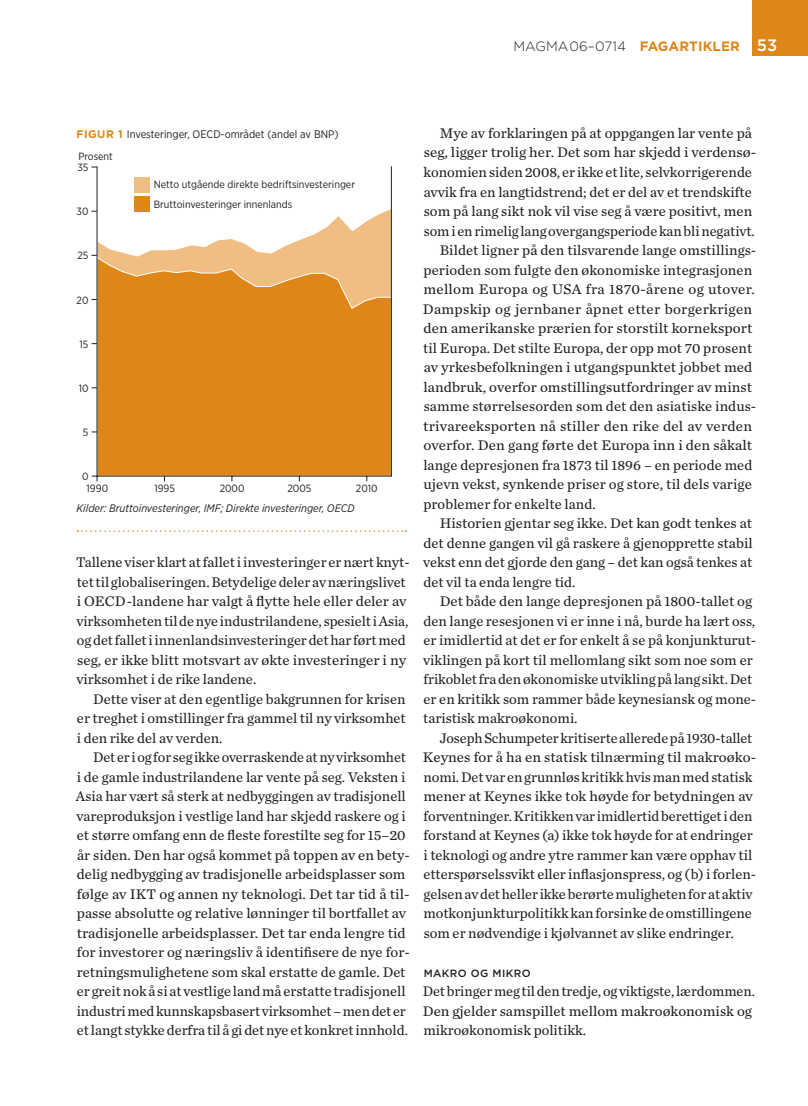
<style>
.page{position:relative;width:808px;height:1106px;background:#fff}
.page>*{position:absolute;margin:0;border:0;box-sizing:border-box;transform-origin:0 0}
.t1{font:14.55px/19.5px "Chronicle Text G2";color:#231f20}
.t2{font:14.55px "Chronicle Text G2";letter-spacing:.02em;color:#231f20}
.t3{font:300 13.5px "Gotham";letter-spacing:.005em;color:#231f20}
.t4{font:italic 10.95px "Gotham Narrow";color:#231f20}
.t5{font:10.95px "Gotham Narrow";color:#231f20}
.t6{font:10.5px/11.6px "Gotham Narrow";color:#231f20}
.t7{font:500 10.5px "Gotham";letter-spacing:.04em;color:#231f20}
.s1{font-weight:700;color:#df8619}
.s2{font-weight:500;font-size:16.5px;color:#fff}
.s3{font-family:"Gotham";font-weight:700;color:#df8619}
</style>
<div class="page">
<div style="left:753px;top:0;width:55px;height:55px;background:#df8619"></div>
<svg style="left:77px;top:530px;width:329px;height:2px"></svg>
<svg style="left:96px;top:166px;width:296px;height:316px"></svg>
<div style="left:135px;top:197px;width:15px;height:15px;background:#df8619"></div>
<div style="left:135px;top:177px;width:15px;height:16px;background:#f0bd83"></div>
<p class="t3" style="left:513px;top:38px;width:265px">MAGMA 06–0714 <span class="s1">FAGARTIKLER</span> <span class="s2">53</span></p>
<p class="t5" style="left:77px;top:127px;width:264px"><span class="s3">FIGUR 1</span> Investeringer, OECD-området (andel av BNP)</p>
<p class="t6" style="left:78px;top:161px;width:12px">35</p>
<p class="t6" style="left:77px;top:206px;width:13px">30</p>
<p class="t6" style="left:77px;top:250px;width:13px">25</p>
<p class="t6" style="left:77px;top:294px;width:13px">20</p>
<p class="t6" style="left:80px;top:338px;width:10px">15</p>
<p class="t6" style="left:79px;top:382px;width:11px">10</p>
<p class="t6" style="left:83px;top:426px;width:7px">5</p>
<p class="t6" style="left:87px;top:470px;width:23px;text-indent:-5px">0<br>1990</p>
<p class="t6" style="left:154px;top:482px;width:22px">1995</p>
<p class="t6" style="left:220px;top:482px;width:26px">2000</p>
<p class="t6" style="left:287px;top:482px;width:25px">2005</p>
<p class="t6" style="left:356px;top:482px;width:23px">2010</p>
<p class="t6" style="left:78px;top:150px;width:36px">Prosent</p>
<p class="t6" style="left:154px;top:175px;width:203px;line-height:19.2px">Netto utgående direkte bedriftsinvesteringer<br>Bruttoinvesteringer innenlands</p>
<p class="t4" style="left:77px;top:501px;width:280px">Kilder: Bruttoinvesteringer, IMF; Direkte investeringer, OECD</p>
<p class="t1" style="left:76px;top:552px;width:335px">Tallene viser klart at fallet i investeringer er nært knyt&shy;tet til globaliseringen. Betydelige deler av næringslivet i OECD-landene har valgt å flytte hele eller deler av virksomheten til de nye industrilandene, spesielt i Asia, og det fallet i innenlandsinvesteringer det har ført med seg, er ikke blitt motsvart av økte investeringer i ny virksomhet i de rike landene.</p>
<p class="t1" style="left:77px;top:688px;width:330px;text-align:justify;text-indent:16px">Dette viser at den egentlige bakgrunnen for krisen er treghet i omstillinger fra gammel til ny virksomhet i den rike del av verden.</p>
<p class="t1" style="left:76px;top:747px;width:335px;text-indent:17px">Det er i og for seg ikke overraskende at ny virksomhet i de gamle industrilandene lar vente på seg. Veksten i Asia har vært så sterk at nedbyggingen av tradisjonell vareproduksjon i vestlige land har skjedd raskere og i et større omfang enn de fleste forestilte seg for 15–20 år siden. Den har også kommet på toppen av en bety&shy;delig nedbygging av tradisjonelle arbeidsplasser som følge av IKT og annen ny teknologi. Det tar tid å til&shy;passe absolutte og relative lønninger til bortfallet av tradisjonelle arbeidsplasser. Det tar enda lengre tid for investorer og næringsliv å identifisere de nye for&shy;retningsmulighetene som skal erstatte de gamle. Det er greit nok å si at vestlige land må erstatte tradisjonell industri med kunnskapsbasert virksomhet – men det er et langt stykke derfra til å gi det nye et konkret innhold.</p>
<p class="t1" style="left:440px;top:123px;width:314px">Mye av forklaringen på at oppgangen lar vente på</p>
<p class="t1" style="left:424px;top:142px;width:334px">seg, ligger trolig her. Det som har skjedd i verdensø-</p>
<p class="t1" style="left:423px;top:162px;width:330px">konomien siden 2008, er ikke et lite, selvkorrigerende</p>
<p class="t1" style="left:424px;top:181px;width:330px">avvik fra en langtidstrend; det er del av et trendskifte</p>
<p class="t1" style="left:424px;top:201px;width:330px">som på lang sikt nok vil vise seg å være positivt, men</p>
<p class="t1" style="left:424px;top:220px;width:333px">som i en rimelig lang overgangsperiode kan bli negativt.</p>
<p class="t1" style="left:440px;top:240px;width:318px">Bildet ligner på den tilsvarende lange omstillings-</p>
<p class="t1" style="left:423px;top:259px;width:330px">perioden som fulgte den økonomiske integrasjonen</p>
<p class="t2" style="left:423px;top:278px;width:333px">mellom Europa og USA fra 1870-årene og utover.</p>
<p class="t2" style="left:423px;top:298px;width:331px">Dampskip og jernbaner åpnet etter borgerkrigen</p>
<p class="t1" style="left:423px;top:318px;width:330px">den amerikanske prærien for storstilt korneksport</p>
<p class="t1" style="left:423px;top:337px;width:331px">til Europa. Det stilte Europa, der opp mot 70 prosent</p>
<p class="t1" style="left:424px;top:357px;width:330px">av yrkesbefolkningen i utgangspunktet jobbet med</p>
<p class="t1" style="left:423px;top:376px;width:330px">landbruk, overfor omstillingsutfordringer av minst</p>
<p class="t1" style="left:424px;top:396px;width:334px">samme størrelsesorden som det den asiatiske indus-</p>
<p class="t1" style="left:423px;top:415px;width:330px">trivareeksporten nå stiller den rike del av verden</p>
<p class="t1" style="left:423px;top:435px;width:330px">overfor. Den gang førte det Europa inn i den såkalt</p>
<p class="t1" style="left:423px;top:454px;width:330px">lange depresjonen fra 1873 til 1896 – en periode med</p>
<p class="t1" style="left:423px;top:474px;width:330px">ujevn vekst, synkende priser og store, til dels varige</p>
<p class="t1" style="left:423px;top:493px;width:174px">problemer for enkelte land.</p>
<p class="t1" style="left:440px;top:513px;width:314px">Historien gjentar seg ikke. Det kan godt tenkes at</p>
<p class="t1" style="left:423px;top:532px;width:330px">det denne gangen vil gå raskere å gjenopprette stabil</p>
<p class="t1" style="left:423px;top:552px;width:331px">vekst enn det gjorde den gang – det kan også tenkes at</p>
<p class="t1" style="left:423px;top:571px;width:153px">det vil ta enda lengre tid.</p>
<p class="t1" style="left:440px;top:591px;width:314px">Det både den lange depresjonen på 1800-tallet og</p>
<p class="t1" style="left:423px;top:610px;width:333px">den lange resesjonen vi er inne i nå, burde ha lært oss,</p>
<p class="t1" style="left:423px;top:630px;width:334px">er imidlertid at det er for enkelt å se på konjunkturut-</p>
<p class="t1" style="left:423px;top:649px;width:331px">viklingen på kort til mellomlang sikt som noe som er</p>
<p class="t1" style="left:423px;top:669px;width:330px">frikoblet fra den økonomiske utvikling på lang sikt. Det</p>
<p class="t1" style="left:423px;top:688px;width:334px">er en kritikk som rammer både keynesiansk og mone-</p>
<p class="t1" style="left:423px;top:708px;width:156px">taristisk makroøkonomi.</p>
<p class="t1" style="left:439px;top:727px;width:315px">Joseph Schumpeter kritiserte allerede på 1930-tallet</p>
<p class="t1" style="left:423px;top:747px;width:335px">Keynes for å ha en statisk tilnærming til makroøko-</p>
<p class="t1" style="left:423px;top:766px;width:330px">nomi. Det var en grunnløs kritikk hvis man med statisk</p>
<p class="t1" style="left:423px;top:786px;width:331px">mener at Keynes ikke tok høyde for betydningen av</p>
<p class="t1" style="left:423px;top:805px;width:330px">forventninger. Kritikken var imidlertid berettiget i den</p>
<p class="t1" style="left:423px;top:825px;width:331px">forstand at Keynes (a) ikke tok høyde for at endringer</p>
<p class="t1" style="left:423px;top:844px;width:330px">i teknologi og andre ytre rammer kan være opphav til</p>
<p class="t1" style="left:423px;top:864px;width:334px">etterspørselssvikt eller inflasjonspress, og (b) i forlen-</p>
<p class="t1" style="left:424px;top:883px;width:330px">gelsen av det heller ikke berørte muligheten for at aktiv</p>
<p class="t1" style="left:423px;top:903px;width:330px">motkonjunkturpolitikk kan forsinke de omstillingene</p>
<p class="t1" style="left:424px;top:922px;width:312px">som er nødvendige i kjølvannet av slike endringer.</p>
<p class="t7" style="left:424px;top:966px;width:109px">MAKRO OG MIKRO</p>
<p class="t1" style="left:423px;top:981px;width:334px">Det bringer meg til den tredje, og viktigste, lærdommen.<br>Den gjelder samspillet mellom makroøkonomisk og mikroøkonomisk politikk.</p>
</div>
